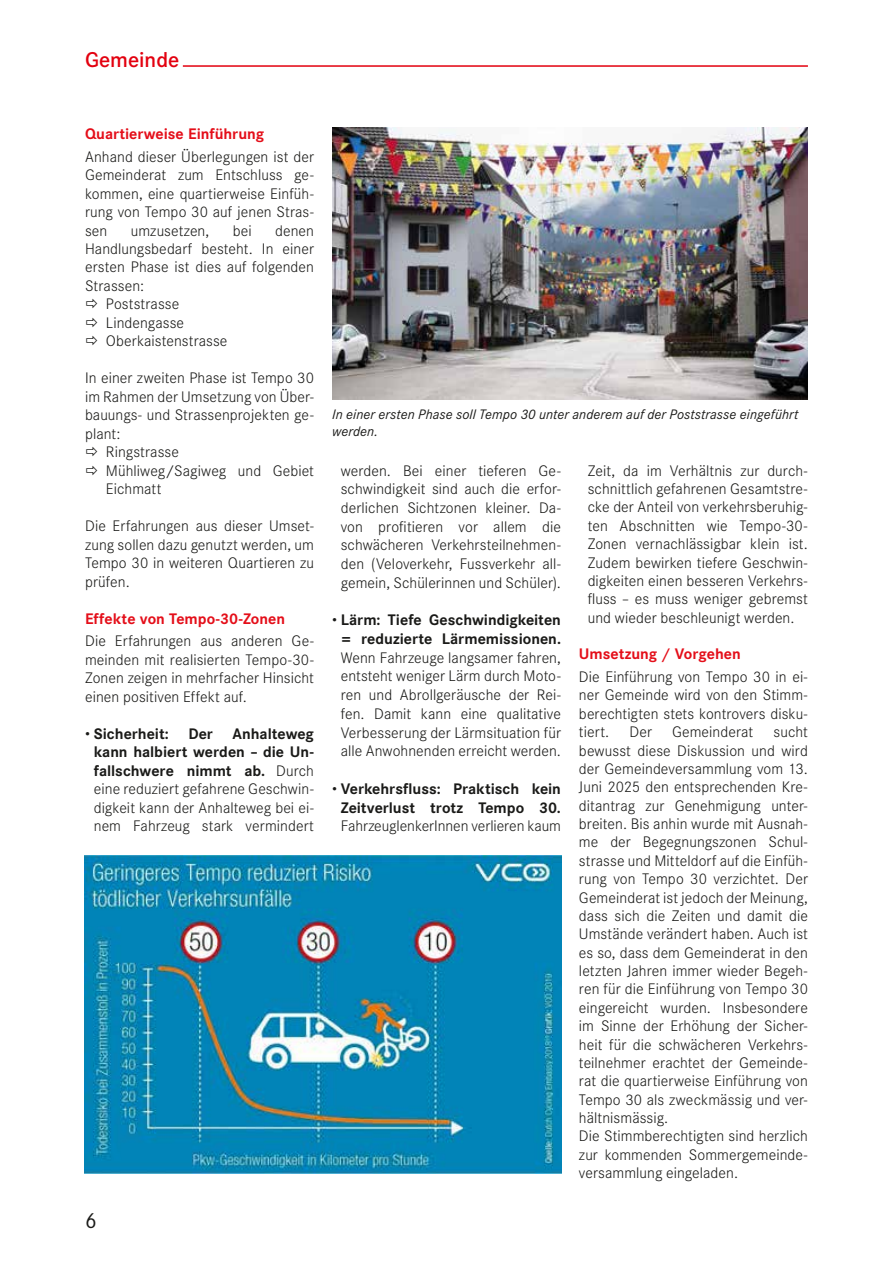
<style>
.page{position:relative;width:893px;height:1263px;background:#fff}
.page>*{position:absolute;margin:0;border:0;box-sizing:border-box;transform-origin:0 0}
.t1{font:500 21px "Corporate S";color:#e3000f}
.t2{font:21px "Corporate S";color:#1a1a18}
.t3{font:300 15px/18.3px "Corporate S";letter-spacing:.005em;color:#1a1a18;text-align:justify}
.t4{font:700 15px/18.8px "Corporate S";color:#1a1a18;text-align:center}
.t5{font:700 15px "Corporate S";color:#e40e19}
.t6{font:italic 13.5px/16.5px "Corporate S";letter-spacing:.01em;color:#1a1a18}
.s1{font-weight:300}
.s2{font-weight:700}
</style>
<div class="page">
<hr style="left:183px;top:65px;width:625px;height:2px;background:#e3000f">
<img style="left:85px;top:855px;width:476px;height:319px">
<img style="left:332px;top:128px;width:476px;height:272px">
<h1 class="t1" style="left:85px;top:47px;width:96px">Gemeinde</h1>
<p class="t5" style="left:85px;top:124px;width:181px">Quartierweise Einführung</p>
<p class="t3" style="left:85px;top:147px;width:230px">Anhand dieser Überlegungen ist der Gemeinderat zum Entschluss ge&shy;kommen, eine quartierweise Einfüh&shy;rung von Tempo 30 auf jenen Stras&shy;sen</p>
<p class="t3" style="left:131px;top:221px;width:80px">umzusetzen,</p>
<p class="t3" style="left:233px;top:221px;width:20px">bei</p>
<p class="t3" style="left:275px;top:221px;width:40px">denen</p>
<p class="t3" style="left:85px;top:240px;width:230px">Handlungsbedarf besteht. In einer</p>
<p class="t3" style="left:85px;top:258px;width:230px">ersten Phase ist dies auf folgenden</p>
<p class="t3" style="left:85px;top:277px;width:61px">Strassen:</p>
<p class="t3" style="left:106px;top:295px;width:75px">Poststrasse</p>
<p class="t3" style="left:106px;top:314px;width:80px">Lindengasse</p>
<p class="t3" style="left:106px;top:332px;width:123px">Oberkaistenstrasse</p>
<p class="t3" style="left:85px;top:369px;width:230px">In einer zweiten Phase ist Tempo 30</p>
<p class="t3" style="left:85px;top:388px;width:230px">im Rahmen der Umsetzung von Über-</p>
<p class="t3" style="left:85px;top:406px;width:230px">bauungs- und Strassenprojekten ge-</p>
<p class="t3" style="left:85px;top:424px;width:37px">plant:</p>
<p class="t3" style="left:106px;top:443px;width:75px">Ringstrasse</p>
<p class="t3" style="left:106px;top:461px;width:210px">Mühliweg/Sagiweg und Gebiet</p>
<p class="t3" style="left:106px;top:480px;width:57px">Eichmatt</p>
<p class="t3" style="left:85px;top:517px;width:230px">Die Erfahrungen aus dieser Umset&shy;zung sollen dazu genutzt werden, um Tempo 30 in weiteren Quartieren zu prüfen.</p>
<p class="t5" style="left:85px;top:609px;width:202px">Effekte von Tempo-30-Zonen</p>
<p class="t3" style="left:85px;top:632px;width:230px">Die Erfahrungen aus anderen Ge&shy;meinden mit realisierten Tempo-30- Zonen zeigen in mehrfacher Hinsicht einen positiven Effekt auf.</p>
<p class="t4" style="left:85px;top:724px;width:85px"><span class="s1">•</span> Sicherheit:</p>
<p class="t4" style="left:188px;top:724px;width:26px">Der</p>
<p class="t3" style="left:94px;top:724px;width:222px;text-indent:139px"><span class="s2">Anhalteweg kann halbiert werden – die Un&shy;fallschwere nimmt ab.</span> Durch eine reduziert gefahrene Geschwin&shy;digkeit kann der Anhalteweg bei ei&shy;nem Fahrzeug stark vermindert</p>
<h1 class="t2" style="left:85px;top:1208px;width:13px">6</h1>
<p class="t6" style="left:332px;top:406px;width:468px">In einer ersten Phase soll Tempo 30 unter anderem auf der Poststrasse eingeführt werden.</p>
<p class="t3" style="left:341px;top:461px;width:222px;line-height:18.8px">werden. Bei einer tieferen Ge&shy;schwindigkeit sind auch die erfor&shy;derlichen Sichtzonen kleiner. Da&shy;von profitieren vor allem die schwächeren Verkehrsteilnehmen&shy;den (Veloverkehr, Fussverkehr all&shy;gemein, Schülerinnen und Schüler).</p>
<p class="t4" style="left:332px;top:611px;width:230px"><span class="s1">•</span> Lärm: Tiefe Geschwindigkeiten = reduzierte Lärmemissionen.</p>
<p class="t3" style="left:341px;top:648px;width:222px;line-height:18.8px">Wenn Fahrzeuge langsamer fahren, entsteht weniger Lärm durch Moto&shy;ren und Abrollgeräusche der Rei&shy;fen. Damit kann eine qualitative Verbesserung der Lärmsituation für alle Anwohnenden erreicht werden.</p>
<p class="t4" style="left:332px;top:779px;width:230px"><span class="s1">•</span> Verkehrsfluss: Praktisch kein<br>Zeitverlust trotz Tempo 30.</p>
<p class="t3" style="left:341px;top:817px;width:222px">FahrzeuglenkerInnen verlieren kaum</p>
<p class="t3" style="left:588px;top:461px;width:222px">Zeit, da im Verhältnis zur durch&shy;schnittlich gefahrenen Gesamtstre&shy;cke der Anteil von verkehrsberuhig&shy;ten Abschnitten wie Tempo-30- Zonen vernachlässigbar klein ist.<br>Zudem bewirken tiefere Geschwin&shy;digkeiten einen besseren Verkehrs&shy;fluss – es muss weniger gebremst und wieder beschleunigt werden.</p>
<p class="t5" style="left:579px;top:645px;width:163px">Umsetzung / Vorgehen</p>
<p class="t3" style="left:579px;top:668px;width:230px">Die Einführung von Tempo 30 in ei&shy;ner Gemeinde wird von den Stimm&shy;berechtigten stets kontrovers disku&shy;tiert.</p>
<p class="t3" style="left:629px;top:723px;width:24px">Der</p>
<p class="t3" style="left:672px;top:723px;width:83px">Gemeinderat</p>
<p class="t3" style="left:579px;top:723px;width:230px;text-align:left;text-indent:195px">sucht bewusst diese Diskussion und wird der Gemeindeversammlung vom 13.<br>Juni 2025 den entsprechenden Kre&shy;ditantrag zur Genehmigung unter&shy;breiten. Bis anhin wurde mit Ausnah&shy;me der Begegnungszonen Schul&shy;strasse und Mitteldorf auf die Einfüh&shy;rung von Tempo 30 verzichtet. Der<br>Gemeinderat ist jedoch der Meinung, dass sich die Zeiten und damit die<br>Umstände verändert haben. Auch ist es so, dass dem Gemeinderat in den letzten Jahren immer wieder Begeh&shy;ren für die Einführung von Tempo 30 eingereicht wurden. Insbesondere im Sinne der Erhöhung der Sicher&shy;heit für die schwächeren Verkehrs&shy;teilnehmer erachtet der Gemeinde&shy;rat die quartierweise Einführung von<br>Tempo 30 als zweckmässig und ver&shy;hältnismässig.<br>Die Stimmberechtigten sind herzlich zur kommenden Sommergemeinde&shy;versammlung eingeladen.</p>
</div>
